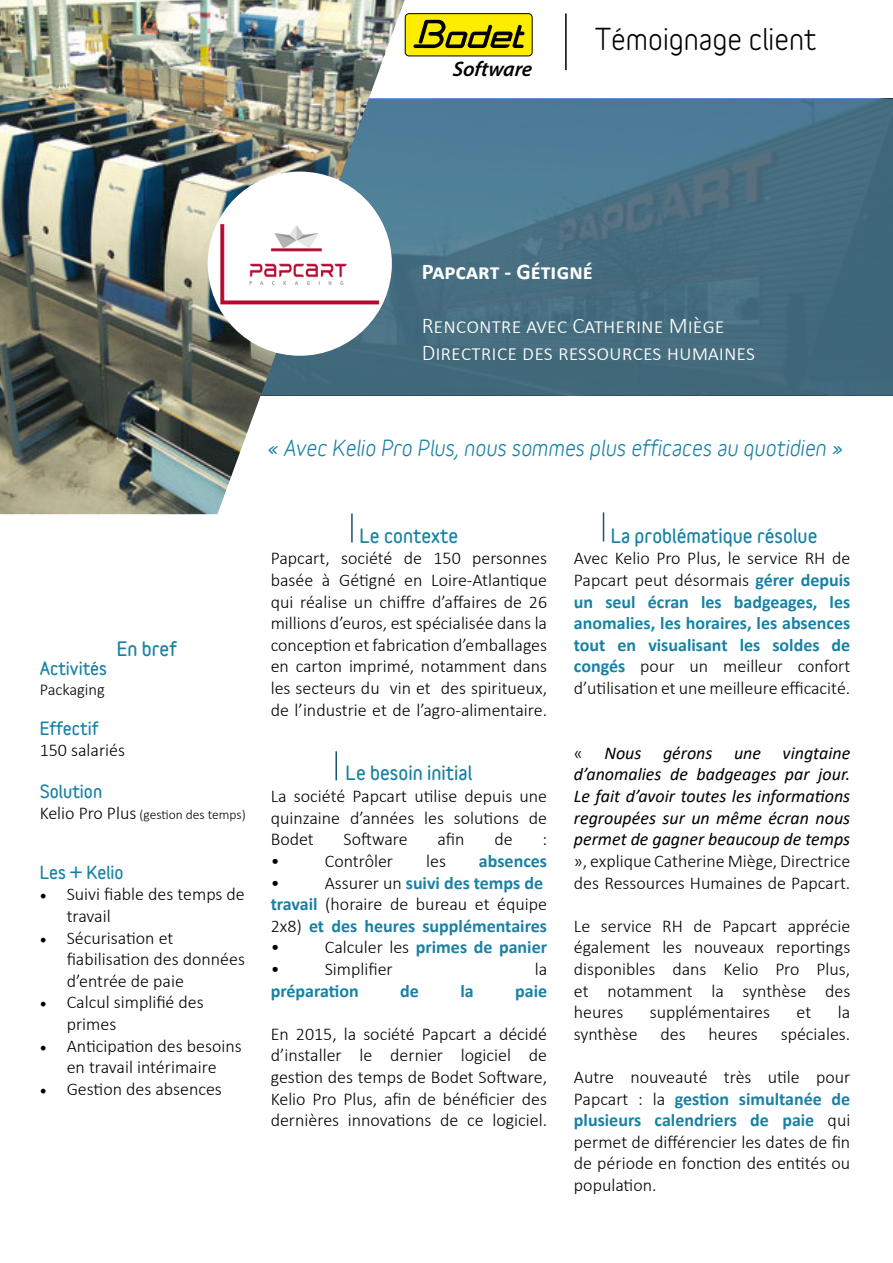
<style>
.page{position:relative;width:893px;height:1263px;background:#fff}
.page>*{position:absolute;margin:0;border:0;box-sizing:border-box;transform-origin:0 0}
.t1{font:700 28.5px "Variable";color:#000}
.t2{font:300 22.5px/27px "Calibri";color:#fff}
.t3{font:700 22.5px "Calibri";color:#fff}
.t4{font:21px "Variable Regular 5";color:#1881a4}
.t5{font:italic 600 21px "Myriad Pro";color:#000}
.t6{font:300 18px/21.6px "Calibri";color:#000;text-align:justify}
.t7{font:italic 18px/21.6px "Calibri";color:#000;text-align:justify}
.t8{font:700 18px/21.6px "Calibri";color:#1881a4}
.t9{font:18px "Variable Regular 4";color:#1881a4}
.t10{font:16.5px "Variable Regular 4";color:#1881a4}
.t11{font:300 16.5px "Calibri";color:#000}
.t12{font:300 13.5px "Calibri";color:#000}
.s1{font-size:18px}
.s2{font-family:"Minion Pro";font-weight:400}
.s3{font-weight:300;color:#000}
.s4{font-weight:700;color:#1881a4}
.s5{font-weight:300;font-style:normal}
</style>
<div class="page">
<svg style="left:405px;top:99px;width:488px;height:297px;background:#477084"></svg>
<hr style="left:565px;top:13px;width:2px;height:57px;background:#000">
<div style="left:405px;top:14px;width:127px;height:42px;background:#ffed00;border-radius:4px"></div>
<div style="left:405px;top:13px;width:127px;height:43px;border:1px solid #000;border-radius:4px"></div>
<svg style="left:413px;top:20px;width:112px;height:28px"></svg>
<hr style="left:351px;top:513px;width:2px;height:29px;background:#19536d">
<hr style="left:335px;top:751px;width:2px;height:29px;background:#19536d">
<svg style="left:603px;top:512px;width:1px;height:29px"></svg>
<img style="left:0;top:0;width:405px;height:514px">
<div style="left:208px;top:172px;width:184px;height:184px;background:#fff;border-radius:50%"></div>
<img style="left:220px;top:219px;width:161px;height:86px">
<p class="t5" style="left:452px;top:55px;width:83px">Software</p>
<h1 class="t1" style="left:595px;top:28px;width:223px">Témoignage client</h1>
<p class="t3" style="left:422px;top:255px;width:173px">Papcart - Gétigné</p>
<p class="t2" style="left:422px;top:311px;width:335px">Rencontre avec Catherine Miège<br>Directrice des ressources humaines</p>
<p class="t4" style="left:267px;top:430px;width:577px">« Avec Kelio Pro Plus, nous sommes plus efficaces au quotidien »</p>
<p class="t9" style="left:117px;top:634px;width:61px">En bref</p>
<p class="t10" style="left:40px;top:656px;width:69px">Activités</p>
<p class="t11" style="left:40px;top:679px;width:67px">Packaging</p>
<p class="t10" style="left:40px;top:715px;width:60px">Effectif</p>
<p class="t6" style="left:40px;top:739px;width:87px">150 salariés</p>
<p class="t10" style="left:40px;top:778px;width:64px">Solution</p>
<p class="t12" style="left:40px;top:806px;width:208px"><span class="s1">Kelio Pro Plus</span> (gestion des temps)</p>
<p class="t10" style="left:40px;top:859px;width:86px">Les + Kelio</p>
<p class="t6" style="left:67px;top:883px;width:180px;text-indent:-27px"><span class="s2">•</span> Suivi fiable des temps de travail</p>
<p class="t6" style="left:67px;top:927px;width:180px;text-align:left;text-indent:-27px"><span class="s2">•</span> Sécurisation et fiabilisation des données d’entrée de paie</p>
<p class="t6" style="left:67px;top:991px;width:139px;text-indent:-27px"><span class="s2">•</span> Calcul simplifié des primes</p>
<p class="t6" style="left:40px;top:1035px;width:204px;text-align:center"><span class="s2">•</span> Anticipation des besoins en travail intérimaire</p>
<p class="t6" style="left:40px;top:1078px;width:184px"><span class="s2">•</span> Gestion des absences</p>
<p class="t9" style="left:360px;top:522px;width:100px">Le contexte</p>
<p class="t6" style="left:271px;top:547px;width:278px">Papcart, société de 150 personnes basée à Gétigné en Loire-Atlantique qui réalise un chiffre d’affaires de 26 millions d’euros, est spécialisée dans la conception et fabrication d’emballages en carton imprimé, notamment dans les secteurs du vin et des spiritueux, de l’industrie et de l’agro-alimentaire.</p>
<p class="t9" style="left:346px;top:759px;width:128px">Le besoin initial</p>
<p class="t6" style="left:271px;top:785px;width:278px">La société Papcart utilise depuis une quinzaine d’années les solutions de Bodet</p>
<p class="t6" style="left:344px;top:828px;width:66px">Software</p>
<p class="t6" style="left:437px;top:828px;width:29px">afin</p>
<p class="t6" style="left:494px;top:828px;width:20px">de</p>
<p class="t6" style="left:542px;top:828px;width:6px">:</p>
<p class="t6" style="left:271px;top:850px;width:10px">•</p>
<p class="t6" style="left:325px;top:850px;width:70px">Contrôler</p>
<p class="t6" style="left:426px;top:850px;width:21px">les</p>
<p class="t8" style="left:479px;top:850px;width:70px">absences</p>
<p class="t6" style="left:271px;top:871px;width:10px">•</p>
<p class="t8" style="left:271px;top:871px;width:278px;text-indent:54px"><span class="s3">Assurer un</span> suivi des temps de travail <span class="s3">(horaire de bureau et équipe<br>2x8)</span> et des heures supplémentaires <span class="s3">•</span></p>
<p class="t8" style="left:325px;top:936px;width:224px"><span class="s3">Calculer les</span> primes de panier</p>
<p class="t6" style="left:271px;top:958px;width:10px">•</p>
<p class="t6" style="left:325px;top:958px;width:70px">Simplifier</p>
<p class="t6" style="left:535px;top:958px;width:14px">la</p>
<p class="t8" style="left:271px;top:979px;width:90px">préparation</p>
<p class="t8" style="left:400px;top:979px;width:20px">de</p>
<p class="t8" style="left:460px;top:979px;width:15px">la</p>
<p class="t8" style="left:515px;top:979px;width:34px">paie</p>
<p class="t6" style="left:271px;top:1023px;width:278px">En 2015, la société Papcart a décidé d’installer le dernier logiciel de gestion des temps de Bodet Software, Kelio Pro Plus, afin de bénéficier des dernières innovations de ce logiciel.</p>
<p class="t9" style="left:611px;top:522px;width:208px">La problématique résolue</p>
<p class="t6" style="left:574px;top:547px;width:278px">Avec Kelio Pro Plus, le service RH de Papcart peut désormais <span class="s4">gérer depuis un seul écran les badgeages, les anomalies, les horaires, les absences tout en visualisant les soldes de congés</span> pour un meilleur confort d’utilisation et une meilleure efficacité.</p>
<p class="t7" style="left:574px;top:741px;width:278px"><span class="s5">«</span> Nous gérons une vingtaine d’anomalies de badgeages par jour.<br>Le fait d’avoir toutes les informations regroupées sur un même écran nous permet de gagner beaucoup de temps</p>
<p class="t6" style="left:574px;top:850px;width:278px">», explique Catherine Miège, Directrice des Ressources Humaines de Papcart.</p>
<p class="t6" style="left:574px;top:915px;width:278px">Le service RH de Papcart apprécie également les nouveaux reportings disponibles dans Kelio Pro Plus, et notamment la synthèse des heures</p>
<p class="t6" style="left:650px;top:1001px;width:122px">supplémentaires</p>
<p class="t6" style="left:796px;top:1001px;width:16px">et</p>
<p class="t6" style="left:838px;top:1001px;width:14px">la</p>
<p class="t6" style="left:574px;top:1023px;width:65px">synthèse</p>
<p class="t6" style="left:660px;top:1023px;width:27px">des</p>
<p class="t6" style="left:708px;top:1023px;width:51px">heures</p>
<p class="t6" style="left:781px;top:1023px;width:71px">spéciales.</p>
<p class="t6" style="left:574px;top:1066px;width:278px">Autre nouveauté très utile pour Papcart : la <span class="s4">gestion simultanée de plusieurs calendriers de paie</span> qui permet de différencier les dates de fin de période en fonction des entités ou population.</p>
</div>
